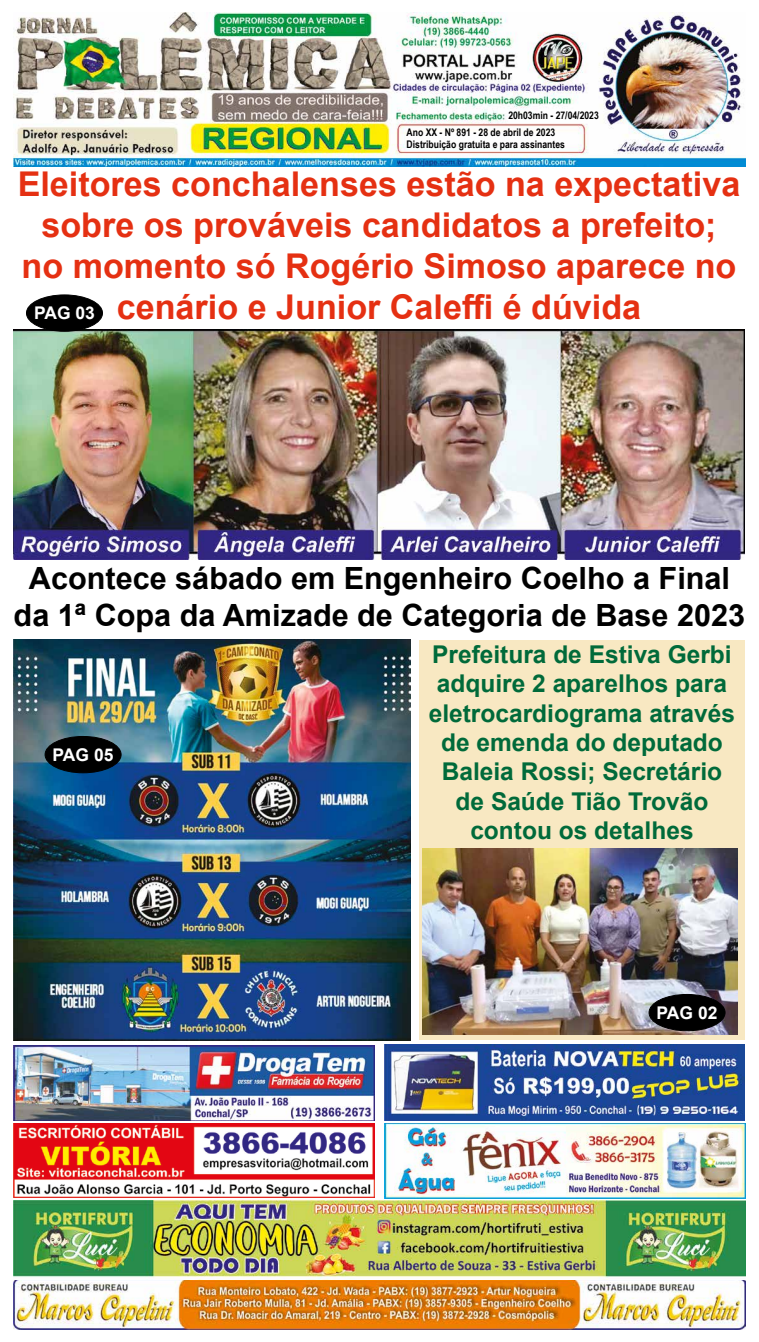
<style>
.page{position:relative;width:759px;height:1342px;background:#fff}
.page>*{position:absolute;margin:0;border:0;box-sizing:border-box;transform-origin:0 0}
.t1{font:700 34.12px/40.9px "Arial";color:#e53012;text-align:center}
.t2{font:700 30.62px/36.8px "Arial";color:#000;text-align:center}
.t3{font:700 24.5px/29.4px "Arial";color:#006a3a;text-align:center}
.t4{font:700 17.5px "Arial";color:#fff}
.t5{font:700 10.5px/16.6px "Arial Narrow";color:#000}
</style>
<div class="page">
<img style="left:14px;top:13px;width:731px;height:154px">
<img style="left:14px;top:1201px;width:731px;height:128px">
<img style="left:14px;top:1123px;width:360px;height:74px">
<img style="left:385px;top:1123px;width:360px;height:75px">
<img style="left:14px;top:1045px;width:360px;height:76px">
<img style="left:384px;top:1044px;width:361px;height:76px">
<img style="left:14px;top:329px;width:731px;height:230px">
<img style="left:14px;top:639px;width:397px;height:401px">
<div style="left:420px;top:640px;width:325px;height:399px;background:#f8e8c2"></div>
<img style="left:423px;top:849px;width:315px;height:186px">
<div style="left:26px;top:295px;width:76px;height:36px;background:#000;border-radius:50%"></div>
<div style="left:26px;top:294px;width:77px;height:38px;border:1px solid #000;border-radius:50%"></div>
<div style="left:45px;top:736px;width:76px;height:37px;background:#000;border-radius:50%"></div>
<div style="left:45px;top:736px;width:77px;height:37px;border:1px solid #000;border-radius:50%"></div>
<div style="left:649px;top:994px;width:76px;height:37px;background:#000;border-radius:50%"></div>
<div style="left:649px;top:994px;width:76px;height:37px;border:1px solid #000;border-radius:50%"></div>
<p class="t5" style="left:407px;top:107px;width:194px;text-indent:102px">20h03min - 27/04/2023<br>Ano XX - Nº 891 - 28 de abril de 2023</p>
<p class="t5" style="left:407px;top:136px;width:160px">Distribuição gratuita e para assinantes</p>
<h1 class="t1" style="left:18px;top:164px;width:724px">Eleitores conchalenses estão na expectativa sobre os prováveis candidatos a prefeito; no momento só Rogério Simoso aparece no cenário e Junior Caleffi é dúvida</h1>
<p class="t4" style="left:34px;top:301px;width:62px">PAG 03</p>
<p class="t2" style="left:14px;top:560px;width:733px">Acontece sábado em Engenheiro Coelho a Final da 1ª Copa da Amizade de Categoria de Base 2023</p>
<p class="t3" style="left:429px;top:640px;width:308px">Prefeitura de Estiva Gerbi adquire 2 aparelhos para eletrocardiograma através de emenda do deputado<br>Baleia Rossi; Secretário de Saúde Tião Trovão contou os detalhes</p>
<p class="t4" style="left:53px;top:742px;width:62px">PAG 05</p>
<p class="t4" style="left:657px;top:1000px;width:62px">PAG 02</p>
</div>
